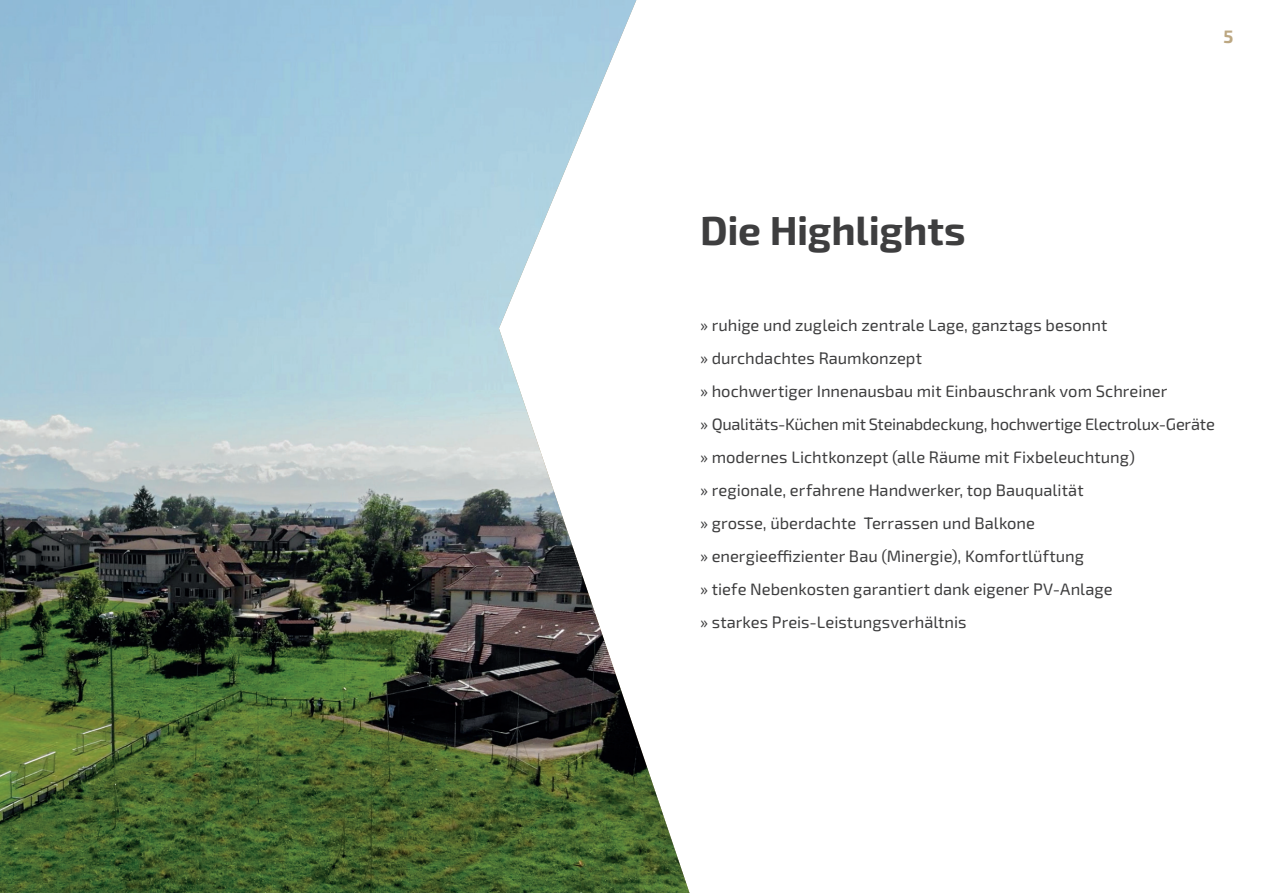
<style>
.page{position:relative;width:1263px;height:893px;background:#fff}
.page>*{position:absolute;margin:0;border:0;box-sizing:border-box;transform-origin:0 0}
.t1{font:700 40.5px "Exo 2";letter-spacing:-.005em;color:#3e3e3f}
.t2{font:700 18px "Exo 2";color:#bca782}
.t3{font:16.5px/33px "Exo 2";color:#3e3e3f}
</style>
<div class="page">
<img style="left:0;top:0;width:689px;height:893px">
<p class="t2" style="left:1223px;top:25px;width:11px">5</p>
<h1 class="t1" style="left:700px;top:202px;width:267px">Die Highlights</h1>
<p class="t3" style="left:700px;top:308px;width:516px">» ruhige und zugleich zentrale Lage, ganztags besonnt<br>» durchdachtes Raumkonzept<br>» hochwertiger Innenausbau mit Einbauschrank vom Schreiner<br>» Qualitäts-Küchen mit Steinabdeckung, hochwertige Electrolux-Geräte » modernes Lichtkonzept (alle Räume mit Fixbeleuchtung)<br>» regionale, erfahrene Handwerker, top Bauqualität<br>» grosse, überdachte Terrassen und Balkone<br>» energieeffizienter Bau (Minergie), Komfortlüftung<br>» tiefe Nebenkosten garantiert dank eigener PV-Anlage<br>» starkes Preis-Leistungsverhältnis</p>
</div>
